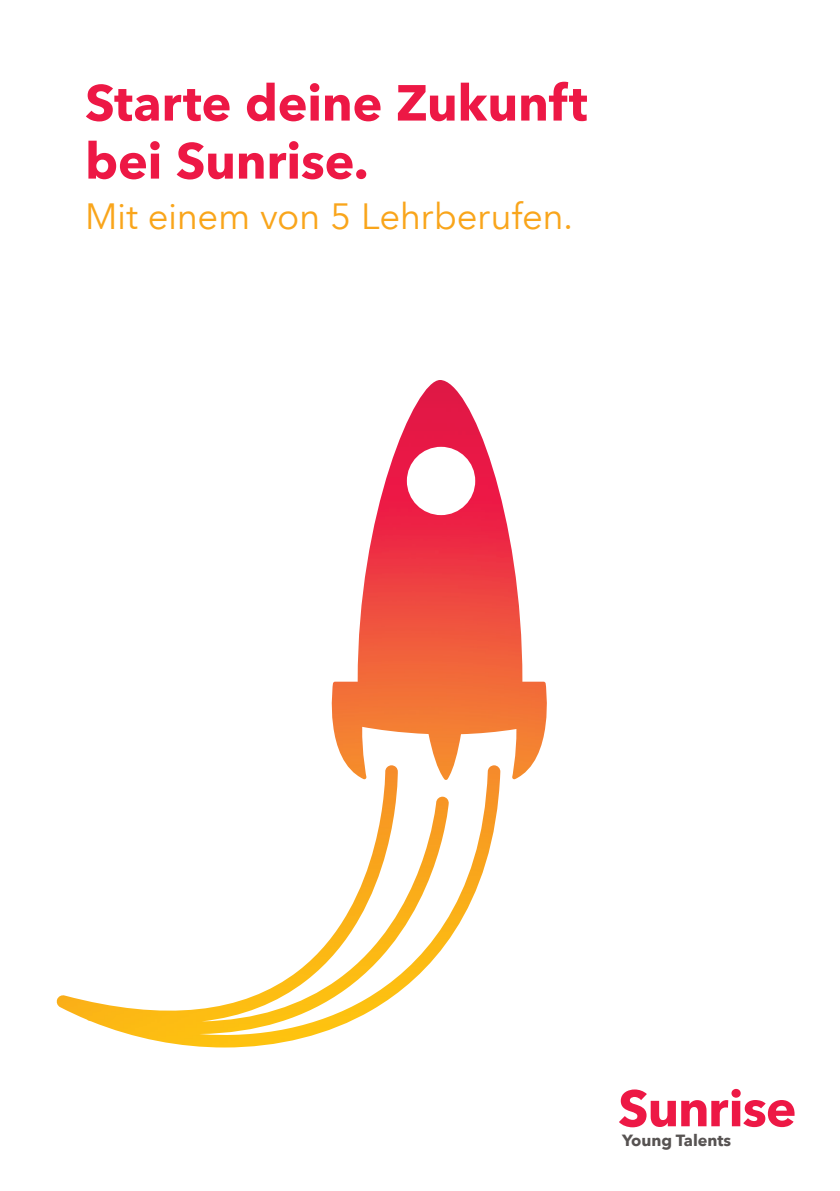
<style>
.page{position:relative;width:840px;height:1191px;background:#fff}
.page>*{position:absolute;margin:0;border:0;box-sizing:border-box;transform-origin:0 0}
.t1{font:700 50.2px/58px "Avenir Next LT Pro";letter-spacing:-.005em;color:#ed1845}
.t2{font:36.4px "Avenir Next LT Pro";letter-spacing:-.01em;color:#f9a51b}
.t3{font:700 16.2px "Avenir Next LT Pro";color:#575352}
</style>
<div class="page">
<img style="left:56px;top:380px;width:491px;height:667px">
<svg style="left:619px;top:1089px;width:175px;height:38px"></svg>
<p class="t1" style="left:85px;top:74px;width:503px">Starte deine Zukunft bei Sunrise.</p>
<p class="t2" style="left:85px;top:194px;width:489px">Mit einem von 5 Lehrberufen.</p>
<p class="t3" style="left:621px;top:1130px;width:111px">Young Talents</p>
</div>
